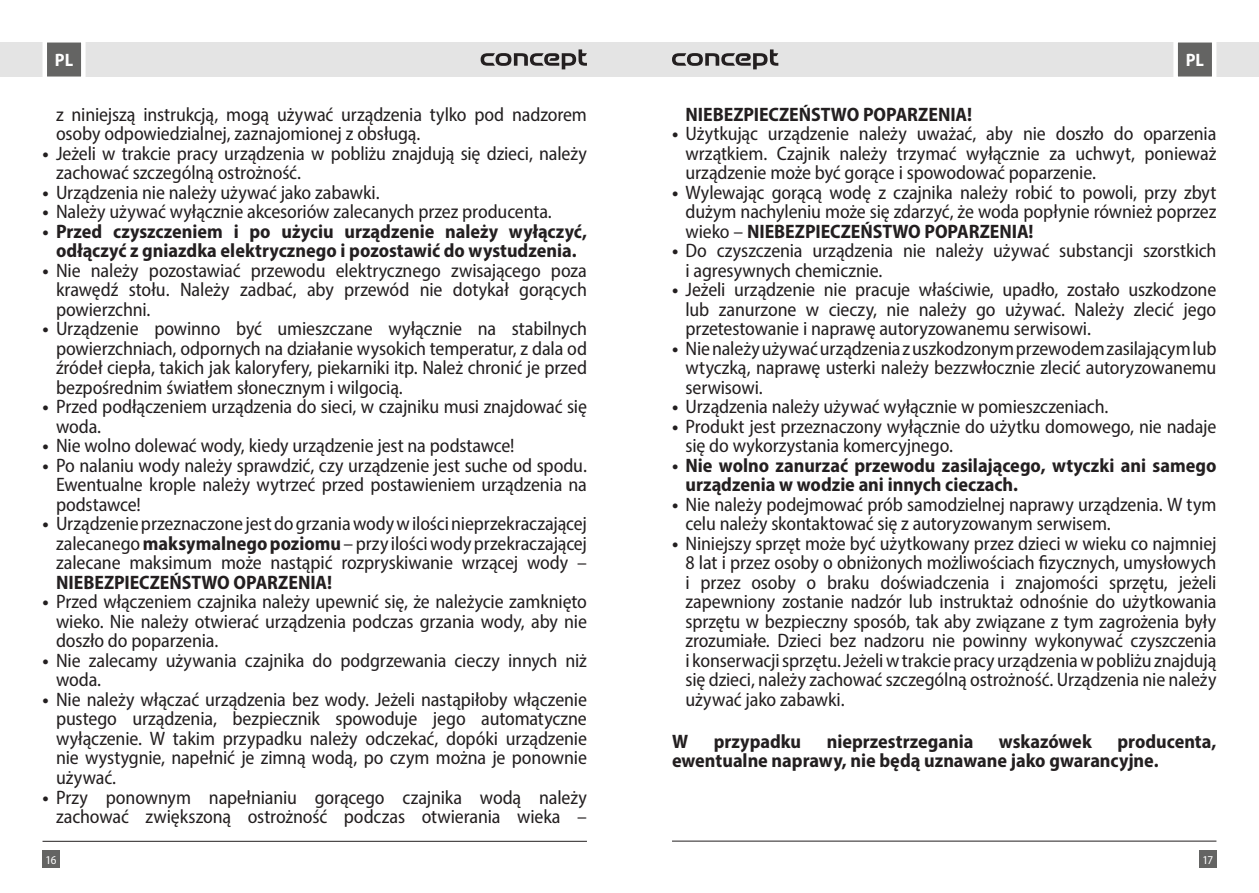
<style>
.page{position:relative;width:1259px;height:893px;background:#fff}
.page>*{position:absolute;margin:0;border:0;box-sizing:border-box;transform-origin:0 0}
.t1{font:semi-condensed 19.5px/19.5px "Myriad Pro";letter-spacing:-.005em;color:#231f20;text-align:justify}
.t2{font:700 semi-condensed 19.5px/19.5px "Myriad Pro";color:#231f20}
.t3{font:700 semi-condensed 18px "Myriad Pro";color:#fff}
.t4{font:semi-condensed 12px "Myriad Pro";color:#fff}
.s1{font-weight:700}
</style>
<div class="page">
<div style="left:629px;top:43px;width:630px;height:34px;background:#e4e4e4"></div>
<div style="left:0;top:43px;width:629px;height:34px;background:#e4e4e4"></div>
<div style="left:43px;top:850px;width:17px;height:17px;background:#646463"></div>
<div style="left:1199px;top:850px;width:17px;height:17px;background:#646463"></div>
<svg style="left:1171px;top:42px;width:47px;height:35px;background:#8f8f8e"></svg>
<svg style="left:40px;top:42px;width:48px;height:35px;background:#919190"></svg>
<hr style="left:672px;top:841px;width:544px;height:1px;background:#231f20">
<hr style="left:43px;top:841px;width:544px;height:1px;background:#231f20">
<svg style="left:480px;top:49px;width:107px;height:20px"></svg>
<svg style="left:672px;top:49px;width:106px;height:20px"></svg>
<p class="t3" style="left:55px;top:48px;width:20px">PL</p>
<p class="t3" style="left:1185px;top:48px;width:20px">PL</p>
<p class="t1" style="left:56px;top:104px;width:532px">z niniejszą instrukcją, mogą używać urządzenia tylko pod nadzorem osoby odpowiedzialnej, zaznajomionej z obsługą.</p>
<p class="t1" style="left:56px;top:143px;width:532px;text-indent:-13px"><span class="s1">•</span> Jeżeli w trakcie pracy urządzenia w pobliżu znajdują się dzieci, należy zachować szczególną ostrożność.</p>
<p class="t1" style="left:43px;top:182px;width:339px"><span class="s1">•</span> Urządzenia nie należy używać jako zabawki.</p>
<p class="t1" style="left:43px;top:202px;width:511px"><span class="s1">•</span> Należy używać wyłącznie akcesoriów zalecanych przez producenta.</p>
<p class="t2" style="left:43px;top:221px;width:546px;text-align:center">• Przed czyszczeniem i po użyciu urządzenie należy wyłączyć, odłączyć z gniazdka elektrycznego i pozostawić do wystudzenia.</p>
<p class="t1" style="left:56px;top:260px;width:532px;text-indent:-13px"><span class="s1">•</span> Nie należy pozostawiać przewodu elektrycznego zwisającego poza krawędź stołu. Należy zadbać, aby przewód nie dotykał gorących powierzchni.</p>
<p class="t1" style="left:56px;top:319px;width:532px;text-indent:-13px"><span class="s1">•</span> Urządzenie powinno być umieszczane wyłącznie na stabilnych powierzchniach, odpornych na działanie wysokich temperatur, z dala od źródeł ciepła, takich jak kaloryfery, piekarniki itp. Należ chronić je przed bezpośrednim światłem słonecznym i wilgocią.</p>
<p class="t1" style="left:56px;top:397px;width:532px;text-indent:-13px"><span class="s1">•</span> Przed podłączeniem urządzenia do sieci, w czajniku musi znajdować się woda.</p>
<p class="t1" style="left:43px;top:436px;width:473px"><span class="s1">•</span> Nie wolno dolewać wody, kiedy urządzenie jest na podstawce!</p>
<p class="t1" style="left:56px;top:455px;width:532px;text-indent:-13px"><span class="s1">•</span> Po nalaniu wody należy sprawdzić, czy urządzenie jest suche od spodu.<br>Ewentualne krople należy wytrzeć przed postawieniem urządzenia na podstawce!</p>
<p class="t1" style="left:56px;top:514px;width:532px;text-indent:-13px"><span class="s1">•</span> Urządzenie przeznaczone jest do grzania wody w ilości nieprzekraczającej zalecanego <span class="s1">maksymalnego poziomu</span> – przy ilości wody przekraczającej zalecane maksimum może nastąpić rozpryskiwanie wrzącej wody –</p>
<p class="t2" style="left:56px;top:572px;width:277px">NIEBEZPIECZEŃSTWO OPARZENIA!</p>
<p class="t1" style="left:56px;top:592px;width:532px;text-indent:-13px"><span class="s1">•</span> Przed włączeniem czajnika należy upewnić się, że należycie zamknięto wieko. Nie należy otwierać urządzenia podczas grzania wody, aby nie doszło do poparzenia.</p>
<p class="t1" style="left:56px;top:650px;width:532px;text-indent:-13px"><span class="s1">•</span> Nie zalecamy używania czajnika do podgrzewania cieczy innych niż woda.</p>
<p class="t1" style="left:56px;top:689px;width:532px;text-indent:-13px"><span class="s1">•</span> Nie należy włączać urządzenia bez wody. Jeżeli nastąpiłoby włączenie pustego urządzenia, bezpiecznik spowoduje jego automatyczne wyłączenie. W takim przypadku należy odczekać, dopóki urządzenie nie wystygnie, napełnić je zimną wodą, po czym można je ponownie używać.</p>
<p class="t1" style="left:43px;top:787px;width:546px;text-align:right"><span class="s1">•</span> Przy ponownym napełnianiu gorącego czajnika wodą należy zachować zwiększoną ostrożność podczas otwierania wieka –</p>
<p class="t2" style="left:685px;top:104px;width:288px">NIEBEZPIECZEŃSTWO POPARZENIA!</p>
<p class="t1" style="left:685px;top:124px;width:532px;text-indent:-13px"><span class="s1">•</span> Użytkując urządzenie należy uważać, aby nie doszło do oparzenia wrzątkiem. Czajnik należy trzymać wyłącznie za uchwyt, ponieważ urządzenie może być gorące i spowodować poparzenie.</p>
<p class="t1" style="left:685px;top:182px;width:532px;text-indent:-13px"><span class="s1">•</span> Wylewając gorącą wodę z czajnika należy robić to powoli, przy zbyt dużym nachyleniu może się zdarzyć, że woda popłynie również poprzez wieko – <span class="s1">NIEBEZPIECZEŃSTWO POPARZENIA!</span></p>
<p class="t1" style="left:685px;top:241px;width:532px;text-indent:-13px"><span class="s1">•</span> Do czyszczenia urządzenia nie należy używać substancji szorstkich i agresywnych chemicznie.</p>
<p class="t1" style="left:685px;top:280px;width:532px;text-indent:-13px"><span class="s1">•</span> Jeżeli urządzenie nie pracuje właściwie, upadło, zostało uszkodzone lub zanurzone w cieczy, nie należy go używać. Należy zlecić jego przetestowanie i naprawę autoryzowanemu serwisowi.</p>
<p class="t1" style="left:685px;top:338px;width:532px;text-indent:-13px"><span class="s1">•</span> Nie należy używać urządzenia z uszkodzonym przewodem zasilającym lub wtyczką, naprawę usterki należy bezzwłocznie zlecić autoryzowanemu serwisowi.</p>
<p class="t1" style="left:672px;top:397px;width:438px"><span class="s1">•</span> Urządzenia należy używać wyłącznie w pomieszczeniach.</p>
<p class="t1" style="left:685px;top:416px;width:532px;text-indent:-13px"><span class="s1">•</span> Produkt jest przeznaczony wyłącznie do użytku domowego, nie nadaje się do wykorzystania komercyjnego.</p>
<p class="t2" style="left:685px;top:455px;width:532px;text-indent:-13px">• Nie wolno zanurzać przewodu zasilającego, wtyczki ani samego urządzenia w wodzie ani innych cieczach.</p>
<p class="t1" style="left:685px;top:494px;width:532px;text-indent:-13px"><span class="s1">•</span> Nie należy podejmować prób samodzielnej naprawy urządzenia. W tym celu należy skontaktować się z autoryzowanym serwisem.</p>
<p class="t1" style="left:685px;top:533px;width:532px;text-indent:-13px"><span class="s1">•</span> Niniejszy sprzęt może być użytkowany przez dzieci w wieku co najmniej 8 lat i przez osoby o obniżonych możliwościach fizycznych, umysłowych i przez osoby o braku doświadczenia i znajomości sprzętu, jeżeli zapewniony zostanie nadzór lub instruktaż odnośnie do użytkowania sprzętu w bezpieczny sposób, tak aby związane z tym zagrożenia były zrozumiałe. Dzieci bez nadzoru nie powinny wykonywać czyszczenia i konserwacji sprzętu. Jeżeli w trakcie pracy urządzenia w pobliżu znajdują się dzieci, należy zachować szczególną ostrożność. Urządzenia nie należy używać jako zabawki.</p>
<p class="t2" style="left:672px;top:731px;width:18px">W</p>
<p class="t2" style="left:713px;top:731px;width:89px">przypadku</p>
<p class="t2" style="left:827px;top:731px;width:148px">nieprzestrzegania</p>
<p class="t2" style="left:999px;top:731px;width:94px">wskazówek</p>
<p class="t2" style="left:672px;top:731px;width:546px;text-indent:445px">producenta, ewentualne naprawy, nie będą uznawane jako gwarancyjne.</p>
<p class="t4" style="left:46px;top:852px;width:13px">16</p>
<p class="t4" style="left:1202px;top:852px;width:12px">17</p>
</div>
